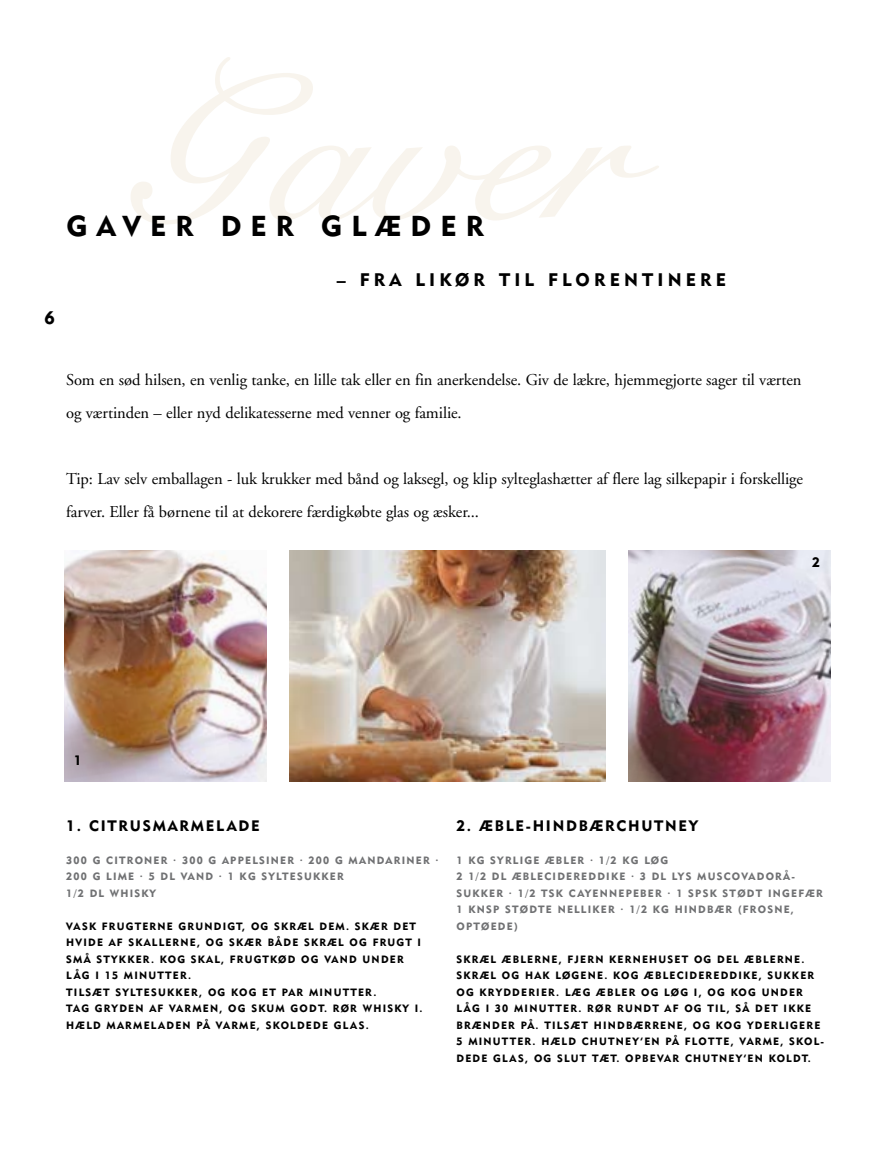
<style>
.page{position:relative;width:893px;height:1149px;background:#fff}
.page>*{position:absolute;margin:0;border:0;box-sizing:border-box;transform-origin:0 0}
.t1{font:28.5px "Geometric 415 BT Black A";letter-spacing:.32em;color:#000}
.t2{font:18px "Geometric 415 BT Black A";letter-spacing:.23em;color:#000}
.t3{font:16.5px/33px "Adobe Garamond";letter-spacing:-.005em;color:#000}
.t4{font:15px "Geometric 415 BT Black A";letter-spacing:.115em;color:#000}
.t5{font:13.5px "Geometric 415 BT Black A";color:#000}
.t6{font:10.5px/16.5px "Geometric 415 BT Black A";letter-spacing:.115em;color:#000}
.t7{font:10.5px/16.5px "Geometric 415 BT Black A";letter-spacing:.115em;color:#707173}
</style>
<div class="page">
<img style="left:65px;top:550px;width:201px;height:231px">
<img style="left:289px;top:550px;width:317px;height:231px">
<img style="left:628px;top:550px;width:202px;height:231px">
<h2 class="t2" style="left:44px;top:307px;width:12px">6</h2>
<h1 class="t1" style="left:67px;top:209px;width:419px">GAVER DER GLÆDER</h1>
<h2 class="t2" style="left:337px;top:268px;width:391px">– FRA LIKØR TIL FLORENTINERE</h2>
<h3 class="t3" style="left:66px;top:363px;width:737px">Som en sød hilsen, en venlig tanke, en lille tak eller en fin anerkendelse. Giv de lækre, hjemmegjorte sager til værten og værtinden – eller nyd delikatesserne med venner og familie.</h3>
<h3 class="t3" style="left:66px;top:462px;width:738px">Tip: Lav selv emballagen - luk krukker med bånd og laksegl, og klip sylteglashætter af flere lag silkepapir i forskellige farver. Eller få børnene til at dekorere færdigkøbte glas og æsker...</h3>
<p class="t5" style="left:812px;top:553px;width:9px">2</p>
<p class="t5" style="left:74px;top:751px;width:9px">1</p>
<h3 class="t4" style="left:66px;top:816px;width:195px">1. CITRUSMARMELADE</h3>
<p class="t7" style="left:66px;top:851px;width:374px">300 G CITRONER · 300 G APPELSINER · 200 G MANDARINER ·<br>200 G LIME · 5 DL VAND · 1 KG SYLTESUKKER<br>1/2 DL WHISKY</p>
<p class="t6" style="left:66px;top:917px;width:358px">VASK FRUGTERNE GRUNDIGT, OG SKRÆL DEM. SKÆR DET HVIDE AF SKALLERNE, OG SKÆR BÅDE SKRÆL OG FRUGT I SMÅ STYKKER. KOG SKAL, FRUGTKØD OG VAND UNDER LÅG I 15 MINUTTER.<br>TILSÆT SYLTESUKKER, OG KOG ET PAR MINUTTER.<br>TAG GRYDEN AF VARMEN, OG SKUM GODT. RØR WHISKY I.<br>HÆLD MARMELADEN PÅ VARME, SKOLDEDE GLAS.</p>
<h3 class="t4" style="left:456px;top:816px;width:243px">2. ÆBLE-HINDBÆRCHUTNEY</h3>
<p class="t7" style="left:456px;top:851px;width:368px">1 KG SYRLIGE ÆBLER · 1/2 KG LØG<br>2 1/2 DL ÆBLECIDEREDDIKE · 3 DL LYS MUSCOVADORÅ-SUKKER · 1/2 TSK CAYENNEPEBER · 1 SPSK STØDT INGEFÆR 1 KNSP STØDTE NELLIKER · 1/2 KG HINDBÆR (FROSNE, OPTØEDE)</p>
<p class="t6" style="left:456px;top:950px;width:369px">SKRÆL ÆBLERNE, FJERN KERNEHUSET OG DEL ÆBLERNE.<br>SKRÆL OG HAK LØGENE. KOG ÆBLECIDEREDDIKE, SUKKER OG KRYDDERIER. LÆG ÆBLER OG LØG I, OG KOG UNDER LÅG I 30 MINUTTER. RØR RUNDT AF OG TIL, SÅ DET IKKE BRÆNDER PÅ. TILSÆT HINDBÆRRENE, OG KOG YDERLIGERE 5 MINUTTER. HÆLD CHUTNEY’EN PÅ FLOTTE, VARME, SKOL-DEDE GLAS, OG SLUT TÆT. OPBEVAR CHUTNEY’EN KOLDT.</p>
</div>
